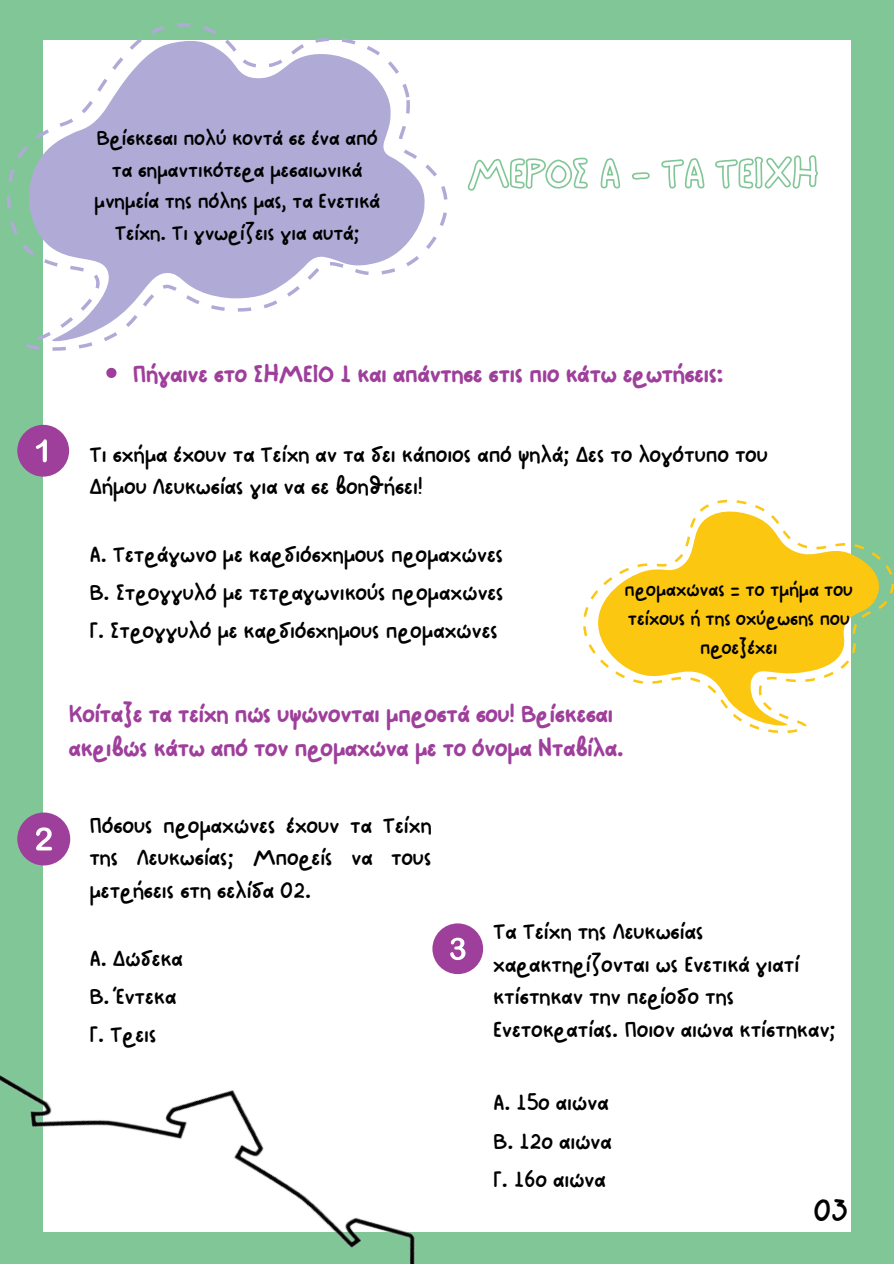
<style>
.page{position:relative;width:894px;height:1264px;background:#fff}
.page>*{position:absolute;margin:0;border:0;box-sizing:border-box;transform-origin:0 0}
.t1{font:33px "NF One Little Font Regular";color:#000}
.t2{font:25.5px/35px "NF One Little Font Bold";color:#9f3f9c}
.t3{font:24px/32.7px "NF One Little Font Regular";color:#000}
.t4{font:22.5px/31.5px "NF One Little Font Regular";color:#000;text-align:center}
.t5{font:21px/29.2px "NF One Little Font Regular";color:#000;text-align:center}
</style>
<div class="page">
<div style="left:0;top:0;width:893px;height:1263px;background:#81c696"></div>
<div style="left:43px;top:40px;width:807px;height:1192px;background:#fff"></div>
<svg style="left:7px;top:23px;width:440px;height:328px;fill:#b0aad6"></svg>
<svg style="left:583px;top:500px;width:310px;height:233px"></svg>
<div style="left:17px;top:425px;width:52px;height:51px;background:#9f3f9c;border-radius:50%"></div>
<svg style="left:36px;top:439px;width:11px;height:23px"></svg>
<div style="left:17px;top:812px;width:53px;height:53px;background:#9f3f9c;border-radius:50%"></div>
<svg style="left:36px;top:827px;width:16px;height:6px"></svg>
<div style="left:432px;top:923px;width:51px;height:51px;background:#9f3f9c;border-radius:50%"></div>
<img style="left:0;top:833px;width:467px;height:430px">
<svg style="left:467px;top:155px;width:351px;height:36px"></svg>
<svg style="left:106px;top:368px;width:10px;height:10px"></svg>
<p class="t4" style="left:94px;top:122px;width:287px">Βρίσκεσαι πολύ κοντά σε ένα από τα σημαντικότερα μεσαιωνικά μνημεία της πόλης μας, τα Ενετικά<br>Τείχη. Τι γνωρίζεις για αυτά;</p>
<p class="t2" style="left:133px;top:356px;width:592px">Πήγαινε στο ΣΗΜΕΙΟ 1 και απάντησε στις πιο κάτω ερωτήσεις:</p>
<p class="t3" style="left:89px;top:437px;width:679px">Τι σχήμα έχουν τα Τείχη αν τα δει κάποιος από ψηλά; Δες το λογότυπο του<br>Δήμου Λευκωσίας για να σε βοηθήσει!</p>
<p class="t3" style="left:89px;top:537px;width:415px">Α. Τετράγωνο με καρδιόσχημους προμαχώνες</p>
<p class="t3" style="left:89px;top:575px;width:415px">Β. Στρογγυλό με τετραγωνικούς προμαχώνες</p>
<p class="t3" style="left:89px;top:613px;width:410px">Γ. Στρογγυλό με καρδιόσχημους προμαχώνες</p>
<p class="t5" style="left:624px;top:574px;width:230px">προμαχώνας = το τμήμα του τείχους ή της οχύρωσης που προεξέχει</p>
<p class="t2" style="left:69px;top:695px;width:556px">Κοίταξε τα τείχη πώς υψώνονται μπροστά σου! Βρίσκεσαι ακριβώς κάτω από τον προμαχώνα με το όνομα Νταβίλα.</p>
<p class="t3" style="left:89px;top:808px;width:343px;text-align:justify">Πόσους προμαχώνες έχουν τα Τείχη της Λευκωσίας; Μπορείς να τους μετρήσεις στη σελίδα 02.</p>
<p class="t3" style="left:89px;top:940px;width:95px">Α. Δώδεκα</p>
<p class="t3" style="left:89px;top:979px;width:88px">Β. Έντεκα</p>
<p class="t3" style="left:89px;top:1017px;width:69px">Γ. Τρεις</p>
<p class="t3" style="left:493px;top:914px;width:344px">Τα Τείχη της Λευκωσίας χαρακτηρίζονται ως Ενετικά γιατί κτίστηκαν την περίοδο της<br>Ενετοκρατίας. Ποιον αιώνα κτίστηκαν;</p>
<p class="t3" style="left:493px;top:1085px;width:117px">Α. 15ο αιώνα</p>
<p class="t3" style="left:493px;top:1123px;width:120px">Β. 12ο αιώνα</p>
<p class="t3" style="left:493px;top:1162px;width:114px">Γ. 16ο αιώνα</p>
<p class="t1" style="left:813px;top:1190px;width:36px">03</p>
</div>
